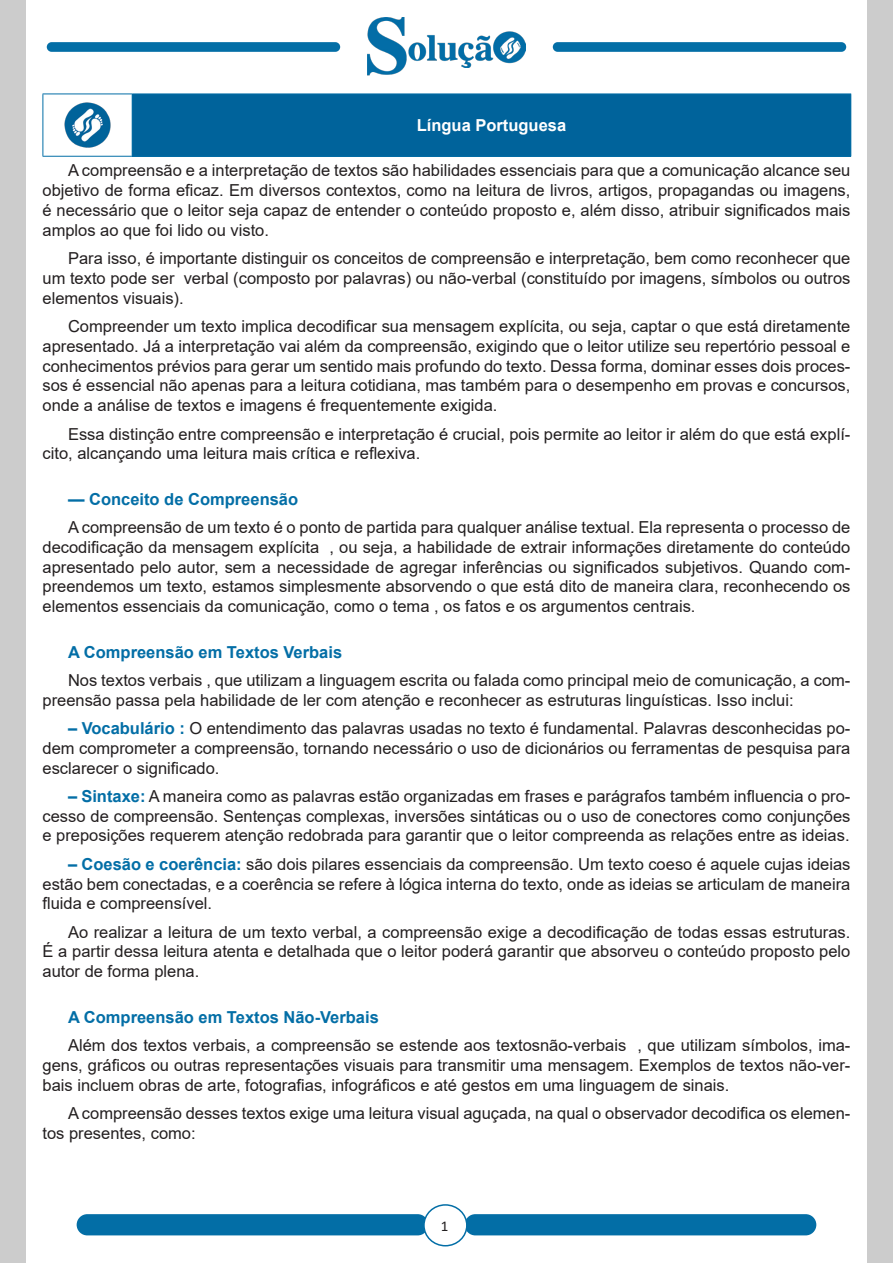
<style>
.page{position:relative;width:893px;height:1263px;background:#fff}
.page>*{position:absolute;margin:0;border:0;box-sizing:border-box;transform-origin:0 0}
.TEXTO_BASE{font:16.5px/19.8px "Arial";color:#231f20;text-align:justify}
.TOPICOS{font:700 16.5px "Arial";color:#036ea6}
.CENTRALIZAR{font:700 16.5px "Arial";color:#fff}
.t1{font:15px "Calibri";color:#231f20}
.s1{font-weight:700;color:#036ea6}
</style>
<div class="page">
<div style="left:0;top:0;width:26px;height:1263px;background:#ccc"></div>
<div style="left:867px;top:0;width:26px;height:1263px;background:#ccc"></div>
<div style="left:77px;top:1214px;width:351px;height:21px;background:#036ea6;border-radius:11px"></div>
<div style="left:465px;top:1214px;width:351px;height:21px;background:#036ea6;border-radius:11px"></div>
<div style="left:424px;top:1205px;width:43px;height:41px;background:#fff;border-radius:50%"></div>
<div style="left:423px;top:1204px;width:45px;height:42px;border:2px solid #036ea6;border-radius:50%"></div>
<div style="left:47px;top:42px;width:293px;height:10px;background:#036ea6;border-radius:5px"></div>
<div style="left:553px;top:42px;width:293px;height:10px;background:#036ea6;border-radius:5px"></div>
<img style="left:367px;top:17px;width:159px;height:58px">
<div style="left:406px;top:68px;width:120px;height:9px;background:#fff"></div>
<div style="left:436px;top:28px;width:39px;height:12px;background:#fff"></div>
<hr style="left:406px;top:67px;width:44px;height:3px;background:#fff">
<hr style="left:481px;top:67px;width:45px;height:3px;background:#fff">
<hr style="left:0;top:0;width:1px;height:1263px;background:#1868a3">
<div style="left:132px;top:94px;width:719px;height:62px;background:#00639b"></div>
<hr style="left:43px;top:94px;width:89px;height:1px;background:#036ea6">
<hr style="left:43px;top:94px;width:1px;height:62px;background:#036ea6">
<hr style="left:43px;top:156px;width:89px;height:1px;background:#036ea6">
<hr style="left:132px;top:94px;width:719px;height:1px;background:#036ea6">
<hr style="left:132px;top:94px;width:1px;height:62px;background:#036ea6">
<hr style="left:850px;top:94px;width:1px;height:62px;background:#036ea6">
<hr style="left:132px;top:156px;width:719px;height:1px;background:#036ea6">
<img style="left:64px;top:102px;width:47px;height:46px">
<p class="CENTRALIZAR" style="left:417px;top:114px;width:151px">Língua Portuguesa</p>
<p class="TEXTO_BASE" style="left:43px;top:161px;width:809px;text-indent:26px">A compreensão e a interpretação de textos são habilidades essenciais para que a comunicação alcance seu objetivo de forma eficaz. Em diversos contextos, como na leitura de livros, artigos, propagandas ou imagens, é necessário que o leitor seja capaz de entender o conteúdo proposto e, além disso, atribuir significados mais amplos ao que foi lido ou visto.</p>
<p class="TEXTO_BASE" style="left:43px;top:248px;width:809px;text-indent:26px">Para isso, é importante distinguir os conceitos de compreensão e interpretação, bem como reconhecer que um texto pode ser verbal (composto por palavras) ou não-verbal (constituído por imagens, símbolos ou outros elementos visuais).</p>
<p class="TEXTO_BASE" style="left:43px;top:316px;width:809px;text-indent:26px">Compreender um texto implica decodificar sua mensagem explícita, ou seja, captar o que está diretamente apresentado. Já a interpretação vai além da compreensão, exigindo que o leitor utilize seu repertório pessoal e conhecimentos prévios para gerar um sentido mais profundo do texto. Dessa forma, dominar esses dois proces&shy;sos é essencial não apenas para a leitura cotidiana, mas também para o desempenho em provas e concursos, onde a análise de textos e imagens é frequentemente exigida.</p>
<p class="TEXTO_BASE" style="left:43px;top:424px;width:809px;text-indent:26px">Essa distinção entre compreensão e interpretação é crucial, pois permite ao leitor ir além do que está explí&shy;cito, alcançando uma leitura mais crítica e reflexiva.</p>
<p class="TOPICOS" style="left:68px;top:487px;width:232px">— Conceito de Compreensão</p>
<p class="TEXTO_BASE" style="left:43px;top:517px;width:809px;text-indent:26px">A compreensão de um texto é o ponto de partida para qualquer análise textual. Ela representa o processo de decodificação da mensagem explícita , ou seja, a habilidade de extrair informações diretamente do conteúdo apresentado pelo autor, sem a necessidade de agregar inferências ou significados subjetivos. Quando com&shy;preendemos um texto, estamos simplesmente absorvendo o que está dito de maneira clara, reconhecendo os elementos essenciais da comunicação, como o tema , os fatos e os argumentos centrais.</p>
<p class="TOPICOS" style="left:68px;top:640px;width:276px">A Compreensão em Textos Verbais</p>
<p class="TEXTO_BASE" style="left:43px;top:670px;width:809px;text-indent:26px">Nos textos verbais , que utilizam a linguagem escrita ou falada como principal meio de comunicação, a com&shy;preensão passa pela habilidade de ler com atenção e reconhecer as estruturas linguísticas. Isso inclui:</p>
<p class="TEXTO_BASE" style="left:43px;top:718px;width:809px;text-indent:26px"><span class="s1">– Vocabulário :</span> O entendimento das palavras usadas no texto é fundamental. Palavras desconhecidas po&shy;dem comprometer a compreensão, tornando necessário o uso de dicionários ou ferramentas de pesquisa para esclarecer o significado.</p>
<p class="TEXTO_BASE" style="left:43px;top:786px;width:809px;text-indent:26px"><span class="s1">– Sintaxe:</span> A maneira como as palavras estão organizadas em frases e parágrafos também influencia o pro&shy;cesso de compreensão. Sentenças complexas, inversões sintáticas ou o uso de conectores como conjunções e preposições requerem atenção redobrada para garantir que o leitor compreenda as relações entre as ideias.</p>
<p class="TEXTO_BASE" style="left:43px;top:854px;width:809px;text-indent:26px"><span class="s1">– Coesão e coerência:</span> são dois pilares essenciais da compreensão. Um texto coeso é aquele cujas ideias estão bem conectadas, e a coerência se refere à lógica interna do texto, onde as ideias se articulam de maneira fluida e compreensível.</p>
<p class="TEXTO_BASE" style="left:43px;top:922px;width:809px;text-indent:26px">Ao realizar a leitura de um texto verbal, a compreensão exige a decodificação de todas essas estruturas.<br>É a partir dessa leitura atenta e detalhada que o leitor poderá garantir que absorveu o conteúdo proposto pelo autor de forma plena.</p>
<p class="TOPICOS" style="left:68px;top:1005px;width:312px">A Compreensão em Textos Não-Verbais</p>
<p class="TEXTO_BASE" style="left:43px;top:1035px;width:809px;text-indent:26px">Além dos textos verbais, a compreensão se estende aos textosnão-verbais , que utilizam símbolos, ima&shy;gens, gráficos ou outras representações visuais para transmitir uma mensagem. Exemplos de textos não-ver&shy;bais incluem obras de arte, fotografias, infográficos e até gestos em uma linguagem de sinais.</p>
<p class="TEXTO_BASE" style="left:43px;top:1103px;width:809px;text-indent:26px">A compreensão desses textos exige uma leitura visual aguçada, na qual o observador decodifica os elemen&shy;tos presentes, como:</p>
<p class="t1" style="left:441px;top:1215px;width:9px">1</p>
</div>
